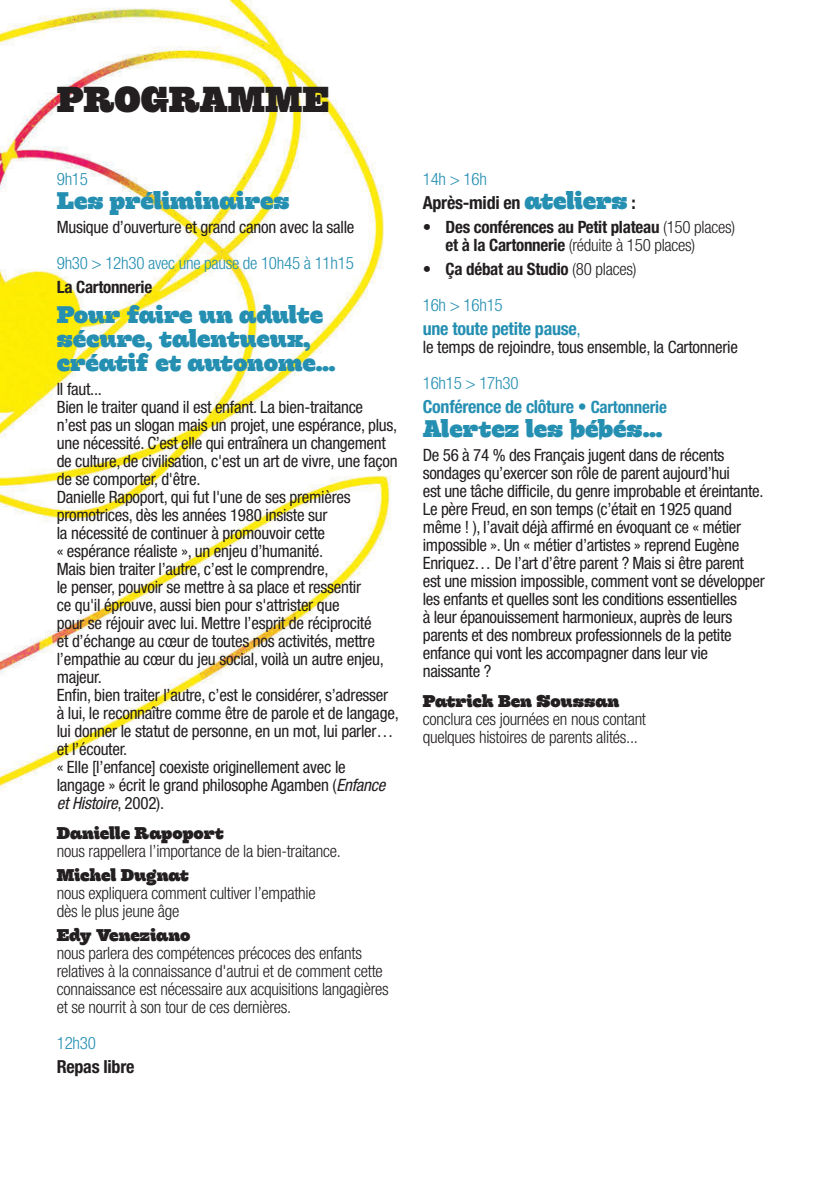
<style>
.page{position:relative;width:840px;height:1191px;background:#fff}
.page>*{position:absolute;margin:0;border:0;box-sizing:border-box;transform-origin:0 0}
.t1{font:700 36px "Hernandez";letter-spacing:-.005em;color:#231f20}
.t2{font:700 24px/24px "Hernandez";letter-spacing:-.01em;color:#258fb2}
.t3{font:700 condensed 18px "Helvetica Neue LT Std";letter-spacing:-.015em;color:#258fb2}
.t4{font:700 condensed 18px "Helvetica Neue LT Std";letter-spacing:-.015em;color:#231f20}
.t5{font:condensed 17px/18px "Helvetica Neue LT Std";letter-spacing:-.015em;color:#231f20}
.t6{font:300 condensed 17px/18px "Helvetica Neue LT Std";letter-spacing:-.015em;color:#231f20}
.t7{font:700 condensed 17px/18px "Helvetica Neue LT Std";letter-spacing:-.015em;color:#231f20}
.t8{font:300 condensed 17px "Helvetica Neue LT Std";letter-spacing:-.015em;color:#258fb2}
.t9{font:700 17px "Hernandez";letter-spacing:-.01em;color:#231f20}
.s1{font-style:italic}
.s2{font-family:"Hernandez";font-stretch:normal;font-size:24px;color:#258fb2}
.s3{font-weight:300}
.s4{font-weight:300;color:#258fb2}
.s5{font-weight:400}
.s6{font-size:17px}
</style>
<div class="page">
<img style="left:0;top:0;width:391px;height:789px">
<h1 class="t1" style="left:57px;top:87px;width:273px">PROGRAMME</h1>
<p class="t8" style="left:57px;top:173px;width:33px">9h15</p>
<h2 class="t2" style="left:57px;top:191px;width:234px">Les préliminaires</h2>
<p class="t5" style="left:57px;top:219px;width:299px">Musique d’ouverture et grand canon avec la salle</p>
<p class="t8" style="left:57px;top:257px;width:298px">9h30 &gt; 12h30 avec une pause de 10h45 à 11h15</p>
<p class="t7" style="left:57px;top:279px;width:97px">La Cartonnerie</p>
<h2 class="t2" style="left:57px;top:305px;width:280px">Pour faire un adulte sécure, talentueux, créatif et autonome…</h2>
<p class="t5" style="left:57px;top:381px;width:343px">Il faut...<br>Bien le traiter quand il est enfant. La bien-traitance<br>n’est pas un slogan mais un projet, une espérance, plus, une nécessité. C’est elle qui entraînera un changement de culture, de civilisation, c'est un art de vivre, une façon de se comporter, d'être.<br>Danielle Rapoport, qui fut l'une de ses premières promotrices, dès les années 1980 insiste sur<br>la nécessité de continuer à promouvoir cette<br>« espérance réaliste », un enjeu d’humanité.<br>Mais bien traiter l’autre, c’est le comprendre,<br>le penser, pouvoir se mettre à sa place et ressentir<br>ce qu'il éprouve, aussi bien pour s'attrister que<br>pour se réjouir avec lui. Mettre l’esprit de réciprocité<br>et d’échange au cœur de toutes nos activités, mettre l’empathie au cœur du jeu social, voilà un autre enjeu, majeur.<br>Enfin, bien traiter l’autre, c’est le considérer, s’adresser à lui, le reconnaître comme être de parole et de langage, lui donner le statut de personne, en un mot, lui parler… et l’écouter.<br>« Elle [l’enfance] coexiste originellement avec le<br>langage » écrit le grand philosophe Agamben (<span class="s1">Enfance et Histoire</span>, 2002).</p>
<p class="t9" style="left:57px;top:827px;width:169px">Danielle Rapoport</p>
<p class="t6" style="left:57px;top:843px;width:285px">nous rappellera l’importance de la bien-traitance.</p>
<p class="t9" style="left:57px;top:869px;width:134px">Michel Dugnat</p>
<p class="t6" style="left:57px;top:885px;width:260px">nous expliquera comment cultiver l’empathie dès le plus jeune âge</p>
<p class="t9" style="left:57px;top:929px;width:135px">Edy Veneziano</p>
<p class="t6" style="left:57px;top:945px;width:333px">nous parlera des compétences précoces des enfants relatives à la connaissance d'autrui et de comment cette connaissance est nécessaire aux acquisitions langagières et se nourrit à son tour de ces dernières.</p>
<p class="t8" style="left:57px;top:1037px;width:41px">12h30</p>
<p class="t4" style="left:57px;top:1060px;width:79px">Repas libre</p>
<p class="t8" style="left:422px;top:173px;width:66px">14h &gt; 16h</p>
<p class="t4" style="left:422px;top:196px;width:214px">Après-midi en <span class="s2">ateliers</span> :</p>
<p class="t7" style="left:445px;top:219px;width:291px;text-indent:-23px">• Des conférences au Petit plateau <span class="s3">(150 places) </span>et à la Cartonnerie <span class="s3">(réduite à 150 places)</span></p>
<p class="t7" style="left:422px;top:252px;width:215px;line-height:36px">• Ça débat au Studio <span class="s3">(80 places)<br></span><span class="s4">16h &gt; 16h15</span></p>
<p class="t3" style="left:422px;top:322px;width:159px">une toute petite pause<span class="s5">,</span></p>
<p class="t5" style="left:422px;top:339px;width:316px">le temps de rejoindre, tous ensemble, la Cartonnerie</p>
<p class="t8" style="left:422px;top:377px;width:97px">16h15 &gt; 17h30</p>
<p class="t3" style="left:422px;top:400px;width:245px">Conférence de clôture • <span class="s6">Cartonnerie</span></p>
<h2 class="t2" style="left:422px;top:419px;width:241px">Alertez les bébés…</h2>
<p class="t5" style="left:422px;top:447px;width:343px">De 56 à 74 % des Français jugent dans de récents sondages qu’exercer son rôle de parent aujourd’hui<br>est une tâche difficile, du genre improbable et éreintante.<br>Le père Freud, en son temps (c’était en 1925 quand même ! ), l’avait déjà affirmé en évoquant ce « métier impossible ». Un « métier d’artistes » reprend Eugène Enriquez… De l’art d’être parent ? Mais si être parent est une mission impossible, comment vont se développer les enfants et quelles sont les conditions essentielles<br>à leur épanouissement harmonieux, auprès de leurs parents et des nombreux professionnels de la petite enfance qui vont les accompagner dans leur vie naissante ?</p>
<p class="t9" style="left:422px;top:695px;width:198px">Patrick Ben Soussan</p>
<p class="t6" style="left:422px;top:711px;width:224px">conclura ces journées en nous contant quelques histoires de parents alités...</p>
</div>
